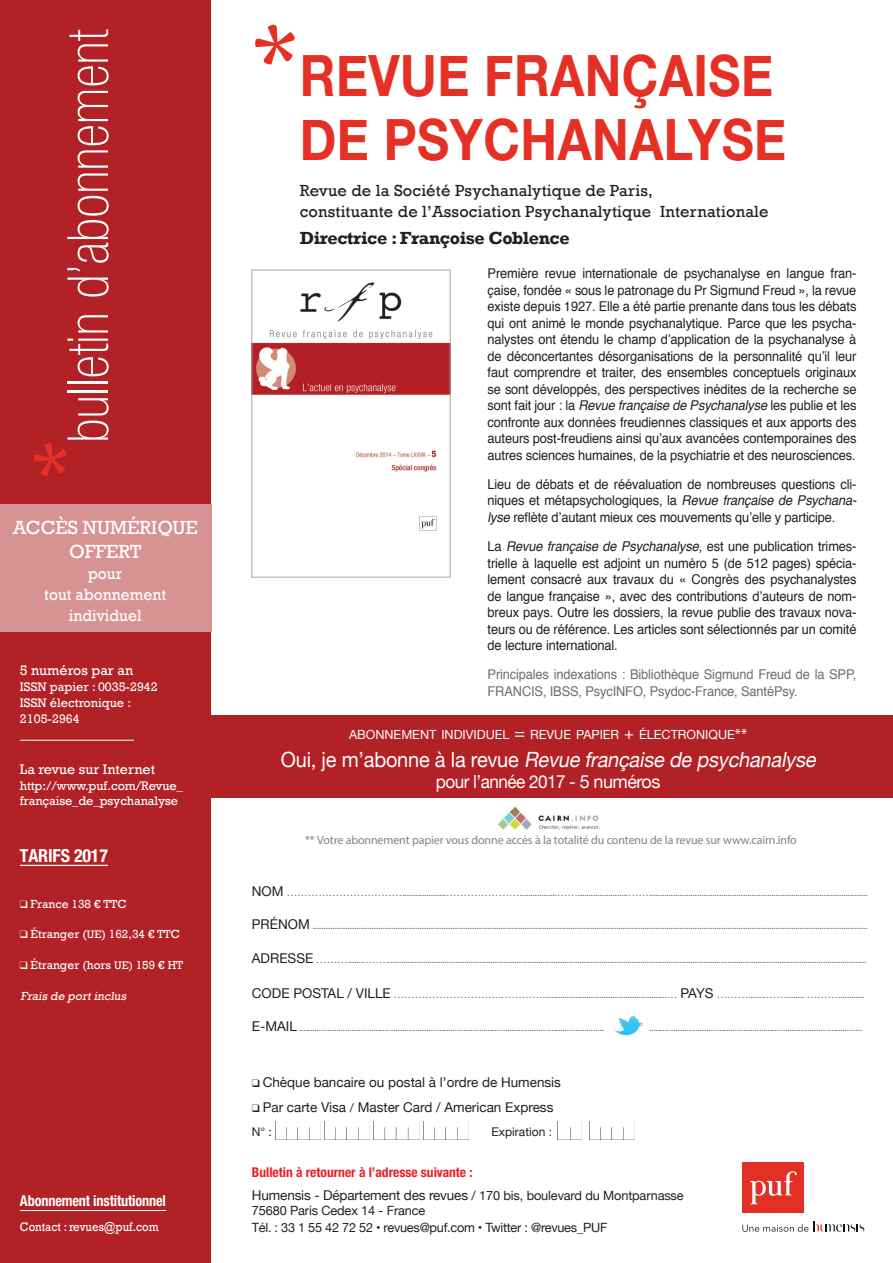
<style>
.page{position:relative;width:893px;height:1263px;background:#fff}
.page>*{position:absolute;margin:0;border:0;box-sizing:border-box;transform-origin:0 0}
.t1{font:700 57px/63.6px "Helvetica Neue";letter-spacing:.01em;color:#e53025;scale:.87 1}
.t2{font:100 condensed 56.7px "Helvetica Neue";color:#fff}
.t3{font:italic 21px "Helvetica Neue";color:#fff;scale:.95 1}
.t4{font:19.5px/23.4px "Rockwell";color:#fff;text-align:center}
.t5{font:700 18px "Rockwell";letter-spacing:-.02em;color:#231f20}
.t6{font:18px "Helvetica Neue";letter-spacing:-.03em;color:#fff;scale:.95 1}
.t7{font:700 condensed 18px "Helvetica Neue LT Std";letter-spacing:-.01em;color:#fff}
.t8{font:16.5px/21px "Rockwell";letter-spacing:.01em;color:#231f20}
.t9{font:16.5px/21px "Rockwell";color:#fff;text-align:center;scale:.95 1}
.t10{font:700 condensed 15px "Helvetica Neue";letter-spacing:-.01em;color:#fff;scale:.95 1}
.t11{font:14.25px "Rockwell";color:#fff}
.t12{font:13.5px/16.5px "Helvetica";letter-spacing:-.01em;color:#231f20;text-align:justify;scale:.95 1}
.t13{font:13.5px/16.5px "Helvetica";letter-spacing:-.01em;color:#6c6d70;scale:.95 1}
.t14{font:13.5px "Helvetica Neue";color:#231f20}
.t15{font:700 condensed 13.5px "Helvetica Neue";color:#ee1d23}
.t16{font:12.75px/16.2px "Helvetica Neue";letter-spacing:-.01em;color:#231f20}
.t17{font:12.75px/15.8px "Rockwell";color:#fff}
.t18{font:12.75px "Rockwell";color:#fff;scale:.9 1}
.t19{font:12.6px "Helvetica Neue";color:#fff}
.t20{font:12px "Myriad Pro";letter-spacing:-.01em;color:#808285}
.t21{font:12px "Rockwell";color:#fff}
.t22{font:italic 12px "Rockwell";color:#fff}
.t23{font:12px "Helvetica Neue";color:#231f20}
.t24{font:10.5px "Myriad Pro";color:#6c6d70}
.s1{font-family:"Helvetica Neue"}
.s2{font-size:11.25px}
.s3{font-style:italic}
.s4{font-size:18px}
.s5{font-size:16.5px}
.s6{font-family:"Myriad Pro";font-size:15px}
.s7{font-style:normal}
.s8{font-style:inherit}
.s9{font-family:"Helvetica Neue";font-size:13.5px;color:#231f20}
.s10{font-size:12px}
.s11{font-size:13.5px}
</style>
<div class="page">
<img style="left:253px;top:282px;width:196px;height:249px">
<div style="left:251px;top:270px;width:200px;height:307px;border:1px solid #a8a9ad"></div>
<div style="left:198px;top:715px;width:695px;height:82px;background:#b22126"></div>
<img style="left:275px;top:1121px;width:46px;height:19px">
<img style="left:325px;top:1121px;width:45px;height:19px">
<img style="left:374px;top:1127px;width:45px;height:13px">
<img style="left:423px;top:1121px;width:45px;height:19px">
<img style="left:560px;top:1121px;width:22px;height:19px">
<img style="left:589px;top:1121px;width:46px;height:19px">
<img style="left:498px;top:806px;width:101px;height:24px">
<img style="left:615px;top:1015px;width:28px;height:21px">
<div style="left:0;top:0;width:210px;height:1263px;background:#b22126"></div>
<hr style="left:20px;top:740px;width:114px;height:1px;background:#fff">
<hr style="left:20px;top:1210px;width:146px;height:1px;background:#fff">
<hr style="left:20px;top:865px;width:88px;height:1px;background:#fff">
<div style="left:0;top:504px;width:211px;height:128px;background:#d79292"></div>
<svg style="left:34px;top:443px;width:33px;height:33px"></svg>
<svg style="left:255px;top:25px;width:40px;height:40px"></svg>
<div style="left:743px;top:1162px;width:61px;height:50px;background:#e23024"></div>
<svg style="left:750px;top:1171px;width:47px;height:33px"></svg>
<svg style="left:742px;top:1221px;width:122px;height:11px"></svg>
<h2 class="t2" style="left:56px;top:443px;width:415px;rotate:-90deg">bulletin d’abonnement</h2>
<h3 class="t4" style="left:13px;top:516px;width:187px">ACCÈS NUMÉRIQUE<br>OFFERT</h3>
<p class="t9" style="left:44px;top:563px;width:130px">pour<br>tout abonnement individuel</p>
<p class="t11" style="left:20px;top:662px;width:115px">5 numéros par an</p>
<p class="t17" style="left:20px;top:679px;width:139px">ISSN papier : 0035-2942<br>ISSN électronique :<br>2105-2964</p>
<p class="t11" style="left:20px;top:761px;width:137px">La revue sur Internet</p>
<p class="t17" style="left:20px;top:778px;width:164px">http://www.puf.com/Revue_ française_de_psychanalyse</p>
<h3 class="t7" style="left:20px;top:844px;width:90px">TARIFS <span class="s1">2017</span></h3>
<p class="t21" style="left:20px;top:896px;width:108px">❑ France 138 € TTC</p>
<p class="t21" style="left:20px;top:927px;width:161px">❑ Étranger (<span class="s2">UE</span>) 162,34 € TTC</p>
<p class="t21" style="left:20px;top:958px;width:165px">❑ Étranger (hors <span class="s2">UE)</span> 159 € HT</p>
<p class="t22" style="left:21px;top:988px;width:110px">Frais de portinclus</p>
<p class="t10" style="left:20px;top:1191px;width:155px">Abonnement institutionnel</p>
<p class="t18" style="left:20px;top:1219px;width:156px">Contact : revues@puf.com</p>
<h1 class="t1" style="left:300px;top:45px;width:561px">REVUE FRANÇAISE<br>DE PSYCHANALYSE</h1>
<p class="t8" style="left:300px;top:180px;width:470px">Revue de la Société Psychanalytique de Paris,<br>constituante de l’Association Psychanalytique Internationale</p>
<h3 class="t5" style="left:300px;top:227px;width:271px">Directrice : Françoise Coblence</h3>
<p class="t12" style="left:488px;top:265px;width:390px">Première revue internationale de psychanalyse en langue fran&shy;çaise, fondée « sous le patronage du Pr Sigmund Freud », la revue existe depuis 1927. Elle a été partie prenante dans tous les débats qui ont animé le monde psychanalytique. Parce que les psycha&shy;nalystes ont étendu le champ d’application de la psychanalyse à de déconcertantes désorganisations de la personnalité qu’il leur faut comprendre et traiter, des ensembles conceptuels originaux se sont développés, des perspectives inédites de la recherche se s o n t f a i t j o u r : l a <span class="s3">RevuefrançaisedePsychanalyse</span>l e s p u b l i e e t l e s confronte aux données freudiennes classiques et aux apports des auteurs post-freudiens ainsi qu’aux avancées contemporaines des autres sciences humaines, de la psychiatrie et des neurosciences.</p>
<p class="t12" style="left:488px;top:476px;width:394px;text-align:left">Lieu de débats et de réévaluation de nombreuses questions cli&shy;niques et métapsychologiques, la <span class="s3">RevuefrançaisedePsychana&shy;lyse</span>reflète d’autant mieux ces mouvements qu’elle y participe.</p>
<p class="t12" style="left:488px;top:538px;width:390px">L a <span class="s3">RevuefrançaisedePsychanalyse,</span>e s t u n e p u b l i c a t i o n t r i m e s - trielle à laquelle est adjoint un numéro 5 (de 512 pages) spécia&shy;lement consacré aux travaux du « Congrès des psychanalystes de langue française », avec des contributions d’auteurs de nom&shy;breux pays. Outre les dossiers, la revue publie des travaux nova&shy;teurs ou de référence. Les articles sont sélectionnés par un comité de lecture international.</p>
<p class="t13" style="left:488px;top:667px;width:390px">Principales indexations : Bibliothèque Sigmund Freud de la SPP,<br>FRANCIS, IBSS, PsycINFO, Psydoc-France, SantéPsy.</p>
<p class="t19" style="left:349px;top:725px;width:400px">ABONNEMENT INDIVIDUEL <span class="s4">=</span> REVUE PAPIER <span class="s5">+</span> ÉLECTRONIQUE<span class="s6">**</span></p>
<h3 class="t3" style="left:281px;top:744px;width:570px"><span class="s7">O u i , j e m ’ a b o n n e à l a r e v u e</span> Revuefrançaisedepsychanalyse</h3>
<h3 class="t6" style="left:436px;top:768px;width:238px">pour l’année 2017 - 5 numéros</h3>
<p class="t20" style="left:305px;top:832px;width:493px"><span class="s8">**</span> Votre abonnement papier vous donne accès à la totalité du contenu de la revue sur www.cairn.info</p>
<p class="t24" style="left:252px;top:886px;width:617px"><span class="s9">NOM</span> ……………………………....................………………….................…….......................……....................................................................................................</p>
<p class="t24" style="left:252px;top:919px;width:617px"><span class="s9">PRÉNOM</span> ..............................................................................................................................................................................................................................................................</p>
<p class="t24" style="left:252px;top:952px;width:616px"><span class="s9">ADRESSE</span> ………........…….............................................................................................................................................................................................................................</p>
<p class="t24" style="left:252px;top:987px;width:614px"><span class="s9">CODE POSTAL / VILLE</span> ………………………….………….........................................................… <span class="s9">PAYS</span> ………........……........ ………............</p>
<p class="t24" style="left:252px;top:1021px;width:354px"><span class="s9">E-MAIL</span> ...........................................................................................................................................</p>
<p class="t24" style="left:649px;top:1021px;width:214px">.................................................................................................</p>
<p class="t14" style="left:252px;top:1072px;width:311px">❑ Chèque bancaire ou postal à l’ordre de Humensis</p>
<p class="t14" style="left:252px;top:1097px;width:303px">❑ Par carte Visa <span class="s10">/</span> Master Card / American Express</p>
<p class="t23" style="left:252px;top:1123px;width:22px">N° :</p>
<p class="t23" style="left:492px;top:1123px;width:62px">Expiration :</p>
<p class="t15" style="left:252px;top:1164px;width:222px">Bulletin à retourner à l’adresse suivante :</p>
<p class="t16" style="left:252px;top:1188px;width:433px"><span class="s11">Humensis - Département des revues</span> / 170 bis, boulevard du Montparnasse<br>75680 Paris Cedex 14 - France<br>Tél. : 33 1 55 42 72 52 • revues@puf.com • Twitter : @revues_PUF</p>
</div>
